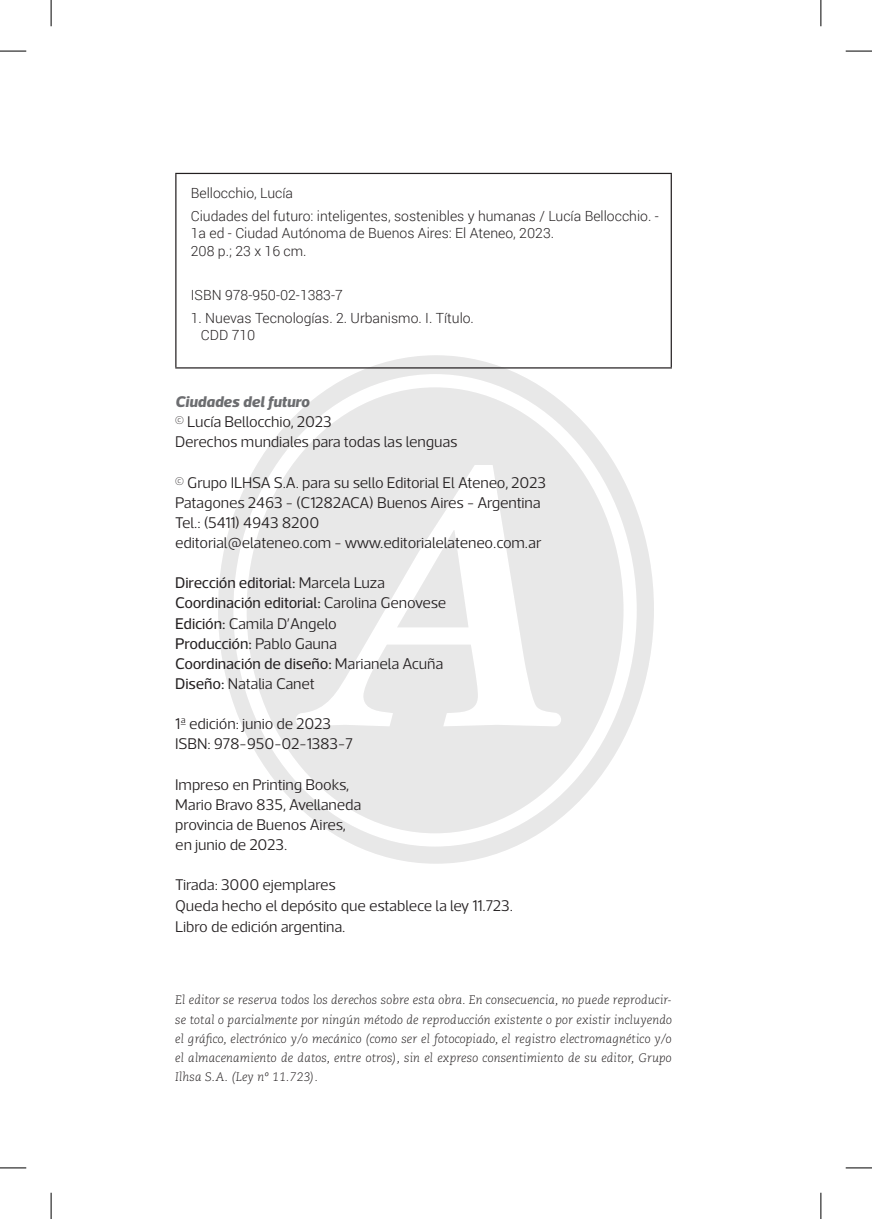
<style>
.page{position:relative;width:872px;height:1219px;background:#fff}
.page>*{position:absolute;margin:0;border:0;box-sizing:border-box;transform-origin:0 0}
.t1{font:300 15.75px/20.1px "Acto";letter-spacing:-.01em;color:#231f20}
.t2{font:15.75px/20.1px "Acto";letter-spacing:-.01em;color:#231f20}
.t3{font:italic 800 15.75px "Acto";color:#6c6d70}
.t4{font:300 14px/17.5px "Roboto";color:#231f20}
.t5{font:italic 300 12.25px/19.2px "Caecilia LT Std";letter-spacing:.01em;color:#231f20;text-align:justify}
.s1{font-weight:300}
</style>
<div class="page">
<hr style="left:175px;top:173px;width:496px;height:1px;background:#231f20">
<hr style="left:175px;top:174px;width:1px;height:193px;background:#231f20">
<hr style="left:670px;top:174px;width:1px;height:193px;background:#231f20">
<hr style="left:175px;top:367px;width:496px;height:1px;background:#231f20">
<svg style="left:0;top:51px;width:26px;height:1px"></svg>
<svg style="left:845px;top:51px;width:26px;height:1px"></svg>
<svg style="left:0;top:1167px;width:26px;height:1px"></svg>
<svg style="left:845px;top:1167px;width:26px;height:1px"></svg>
<svg style="left:51px;top:0;width:1px;height:26px"></svg>
<svg style="left:51px;top:1192px;width:1px;height:26px"></svg>
<svg style="left:820px;top:0;width:1px;height:26px"></svg>
<svg style="left:820px;top:1192px;width:1px;height:26px"></svg>
<svg style="left:218px;top:355px;width:435px;height:508px"></svg>
<svg style="left:246px;top:387px;width:377px;height:446px;fill:#e8e8e8"></svg>
<svg style="left:397px;top:530px;width:71px;height:97px"></svg>
<p class="t4" style="left:191px;top:181px;width:469px;line-height:22.4px">Bellocchio, Lucía<br>Ciudades del futuro: inteligentes, sostenibles y humanas / Lucía Bellocchio. -</p>
<p class="t4" style="left:191px;top:224px;width:364px">1a ed - Ciudad Autónoma de Buenos Aires: El Ateneo, 2023.<br>208 p.; 23 x 16 cm.</p>
<p class="t4" style="left:191px;top:286px;width:153px">ISBN 978-950-02-1383-7</p>
<p class="t4" style="left:201px;top:309px;width:274px;text-indent:-10px">1. Nuevas Tecnologías. 2. Urbanismo. I. Título.<br>CDD 710</p>
<p class="t3" style="left:175px;top:392px;width:136px">Ciudades del futuro</p>
<p class="t1" style="left:175px;top:411px;width:284px">© Lucía Bellocchio, 2023<br>Derechos mundiales para todas las lenguas</p>
<p class="t1" style="left:175px;top:472px;width:372px">© Grupo ILHSA S.A. para su sello Editorial El Ateneo, 2023<br>Patagones 2463 - (C1282ACA) Buenos Aires - Argentina Tel.: (5411) 4943 8200<br>editorial@elateneo.com - www.editorialelateneo.com.ar</p>
<p class="t2" style="left:175px;top:572px;width:272px">Dirección editorial: <span class="s1">Marcela Luza<br></span>Coordinación editorial: <span class="s1">Carolina Genovese<br></span>Edición: <span class="s1">Camila D’Angelo<br></span>Producción: <span class="s1">Pablo Gauna<br></span>Coordinación de diseño: <span class="s1">Marianela Acuña<br></span>Diseño: <span class="s1">Natalia Canet</span></p>
<p class="t1" style="left:175px;top:713px;width:179px">1ª edición: junio de 2023<br>ISBN: 978-950-02-1383-7</p>
<p class="t1" style="left:175px;top:774px;width:187px">Impreso en Printing Books,<br>Mario Bravo 835, Avellaneda provincia de Buenos Aires, en junio de 2023.</p>
<p class="t1" style="left:175px;top:874px;width:339px">Tirada: 3000 ejemplares<br>Queda hecho el depósito que establece la ley 11.723.<br>Libro de edición argentina.</p>
<p class="t5" style="left:175px;top:990px;width:498px">El editor se reserva todos los derechos sobre esta obra. En consecuencia, no puede reproducir&shy;se total o parcialmente por ningún método de reproducción existente o por existir incluyendo el gráfico, electrónico y/o mecánico (como ser el fotocopiado, el registro electromagnético y/o el almacenamiento de datos, entre otros), sin el expreso consentimiento de su editor, Grupo Ilhsa S.A. (Ley nº 11.723).</p>
</div>
